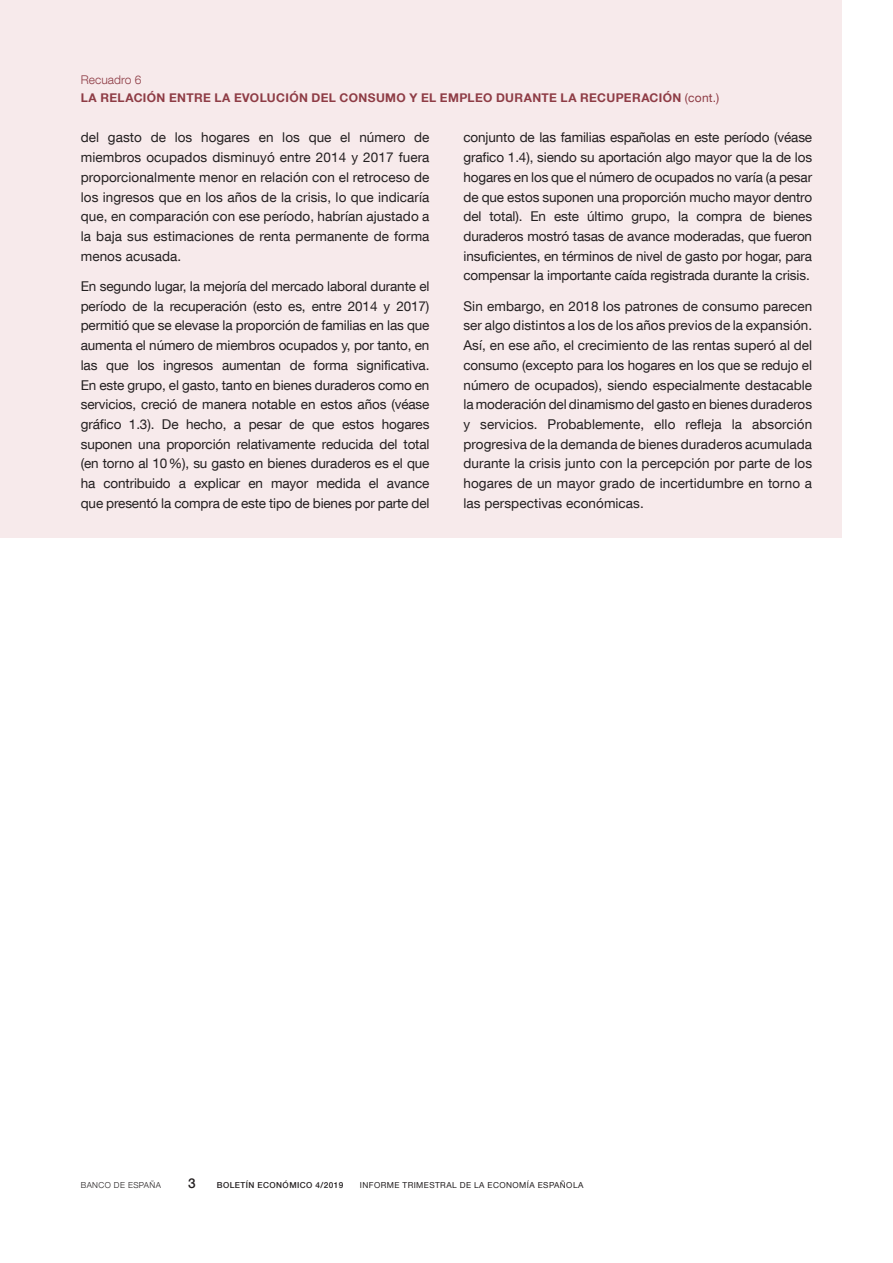
<style>
.page{position:relative;width:893px;height:1263px;background:#fff}
.page>*{position:absolute;margin:0;border:0;box-sizing:border-box;transform-origin:0 0}
.Texto_recuadro{font:13.5px/19.6px "Bd E Neue Helvetica";letter-spacing:-.01em;color:#231f20;text-align:justify}
.t1{font:500 13.5px "Bd E Neue Helvetica";color:#231f20}
.Título_recuadro{font:700 12px "Bd E Neue Helvetica";letter-spacing:.03em;color:#8e3c45}
.Numero_recuadro{font:300 12px "Bd E Neue Helvetica";letter-spacing:.005em;color:#8e3c45}
.t2{font:8.25px "Bd E Neue Helvetica";letter-spacing:.05em;color:#231f20}
.t3{font:500 8.25px "Bd E Neue Helvetica";letter-spacing:.05em;color:#231f20}
.t4{font:300 8.25px "Bd E Neue Helvetica";letter-spacing:.05em;color:#231f20}
.s1{font-weight:400}
</style>
<div class="page">
<hr style="left:0;top:0;width:1px;height:1131px;background:#f7eaeb">
<div style="left:0;top:0;width:842px;height:537px;background:#f7eaeb"></div>
<p class="Numero_recuadro" style="left:81px;top:72px;width:62px">Recuadro 6</p>
<p class="Título_recuadro" style="left:81px;top:90px;width:640px">LA RELACIÓN ENTRE LA EVOLUCIÓN DEL CONSUMO Y EL EMPLEO DURANTE LA RECUPERACIÓN <span class="s1">(cont.)</span></p>
<p class="Texto_recuadro" style="left:81px;top:127px;width:350px">del gasto de los hogares en los que el número de miembros ocupados disminuyó entre 2014 y 2017 fuera proporcionalmente menor en relación con el retroceso de los ingresos que en los años de la crisis, lo que indicaría que, en comparación con ese período, habrían ajustado a la baja sus estimaciones de renta permanente de forma menos acusada.</p>
<p class="Texto_recuadro" style="left:81px;top:276px;width:350px">En segundo lugar, la mejoría del mercado laboral durante el período de la recuperación (esto es, entre 2014 y 2017) permitió que se elevase la proporción de familias en las que aumenta el número de miembros ocupados y, por tanto, en las que los ingresos aumentan de forma significativa.<br>En este grupo, el gasto, tanto en bienes duraderos como en servicios, creció de manera notable en estos años (véase gráfico 1.3). De hecho, a pesar de que estos hogares suponen una proporción relativamente reducida del total (en torno al 10%), su gasto en bienes duraderos es el que ha contribuido a explicar en mayor medida el avance que presentó la compra de este tipo de bienes por parte del</p>
<p class="Texto_recuadro" style="left:463px;top:127px;width:350px">conjunto de las familias españolas en este período (véase grafico 1.4), siendo su aportación algo mayor que la de los hogares en los que el número de ocupados no varía (a pesar de que estos suponen una proporción mucho mayor dentro del total). En este último grupo, la compra de bienes duraderos mostró tasas de avance moderadas, que fueron insuficientes, en términos de nivel de gasto por hogar, para compensar la importante caída registrada durante la crisis.</p>
<p class="Texto_recuadro" style="left:463px;top:296px;width:350px">Sin embargo, en 2018 los patrones de consumo parecen ser algo distintos a los de los años previos de la expansión.<br>Así, en ese año, el crecimiento de las rentas superó al del consumo (excepto para los hogares en los que se redujo el número de ocupados), siendo especialmente destacable la moderación del dinamismo del gasto en bienes duraderos y servicios. Probablemente, ello refleja la absorción progresiva de la demanda de bienes duraderos acumulada durante la crisis junto con la percepción por parte de los hogares de un mayor grado de incertidumbre en torno a las perspectivas económicas.</p>
<p class="t4" style="left:81px;top:1180px;width:82px">BANCO DE ESPAÑA</p>
<p class="t1" style="left:188px;top:1175px;width:9px">3</p>
<p class="t3" style="left:217px;top:1180px;width:128px">BOLETÍN ECONÓMICO 4/2019</p>
<p class="t2" style="left:360px;top:1180px;width:225px">INFORME TRIMESTRAL DE LA ECONOMÍA ESPAÑOLA</p>
</div>
